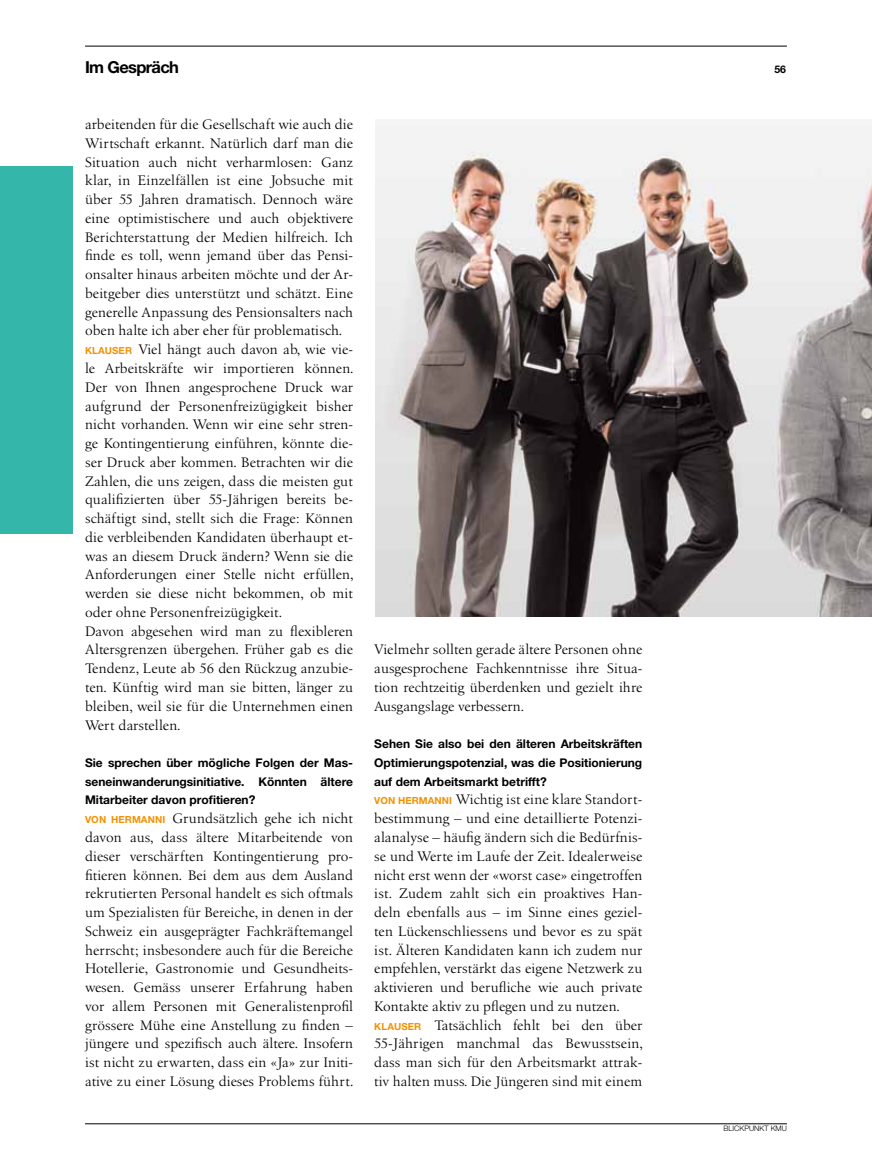
<style>
.page{position:relative;width:872px;height:1170px;background:#fff}
.page>*{position:absolute;margin:0;border:0;box-sizing:border-box;transform-origin:0 0}
.t1{font:700 16.5px "Helvetica Neue LT Std";letter-spacing:-.04em;color:#000}
.t2{font:14.25px/18.8px "Birka";letter-spacing:.01em;color:#000;text-align:justify}
.t3{font:700 12px/18.8px "Helvetica Neue LT Std";color:#000;text-align:justify}
.t4{font:700 10.5px "Helvetica Neue LT Std";color:#000}
.t5{font:700 9.75px "Helvetica Neue LT Std";letter-spacing:.01em;color:#f39100}
.t6{font:300 7.5px "Helvetica Neue LT Std";color:#000}
.s1{font-family:"Helvetica Neue LT Std";font-weight:700;font-size:9.75px;color:#f39100}
</style>
<div class="page">
<hr style="left:85px;top:1123px;width:702px;height:1px;background:#000">
<hr style="left:85px;top:46px;width:702px;height:1px;background:#000">
<img style="left:375px;top:125px;width:497px;height:492px">
<div style="left:0;top:167px;width:72px;height:367px;background:#35b6aa"></div>
<p class="t1" style="left:85px;top:57px;width:95px">Im Gespräch</p>
<p class="t4" style="left:774px;top:63px;width:13px">56</p>
<p class="t2" style="left:85px;top:115px;width:269px">arbeitenden für die Gesellschaft wie auch die Wirtschaft erkannt. Natürlich darf man die Situation auch nicht verharmlosen: Ganz klar, in Einzelfällen ist eine Jobsuche mit über 55 Jahren dramatisch. Dennoch wäre eine optimistischere und auch objektivere Berichterstattung der Medien hilfreich. Ich finde es toll, wenn jemand über das Pensi&shy;onsalter hinaus arbeiten möchte und der Ar&shy;beitgeber dies unterstützt und schätzt. Eine generelle Anpassung des Pensionsalters nach oben halte ich aber eher für problematisch.</p>
<p class="t5" style="left:85px;top:344px;width:8px">Kla</p>
<p class="t5" style="left:105px;top:344px;width:15px">user</p>
<p class="t2" style="left:85px;top:340px;width:270px;text-align:left;text-indent:53px">Viel hängt auch davon ab, wie vie&shy;le Arbeitskräfte wir importieren können.<br>Der von Ihnen angesprochene Druck war aufgrund der Personenfreizügigkeit bisher nicht vorhanden. Wenn wir eine sehr stren&shy;ge Kontingentierung einführen, könnte die&shy;ser Druck aber kommen. Betrachten wir die Zahlen, die uns zeigen, dass die meisten gut qualifizierten über 55-Jährigen bereits be&shy;schäftigt sind, stellt sich die Frage: Können die verbleibenden Kandidaten überhaupt et&shy;was an diesem Druck ändern? Wenn sie die Anforderungen einer Stelle nicht erfüllen, werden sie diese nicht bekommen, ob mit oder ohne Personenfreizügigkeit.<br>Davon abgesehen wird man zu flexibleren Altersgrenzen übergehen. Früher gab es die Tendenz, Leute ab 56 den Rückzug anzubie&shy;ten. Künftig wird man sie bitten, länger zu bleiben, weil sie für die Unternehmen einen Wert darstellen.</p>
<p class="t3" style="left:85px;top:753px;width:269px">Sie sprechen über mögliche Folgen der Mas&shy;seneinwanderungsinitiative. Könnten ältere Mitarbeiter davon profitieren?</p>
<p class="t5" style="left:85px;top:813px;width:42px">Von Herma</p>
<p class="t2" style="left:85px;top:809px;width:270px;text-indent:63px"><span class="s1">nni</span> Grundsätzlich gehe ich nicht davon aus, dass ältere Mitarbeitende von dieser verschärften Kontingentierung pro&shy;fitieren können. Bei dem aus dem Ausland rekrutierten Personal handelt es sich oftmals um Spezialisten für Bereiche, in denen in der Schweiz ein ausgeprägter Fachkräftemangel herrscht; insbesondere auch für die Bereiche Hotellerie, Gastronomie und Gesundheits&shy;wesen. Gemäss unserer Erfahrung haben vor allem Personen mit Generalistenprofil grössere Mühe eine Anstellung zu finden – jüngere und spezifisch auch ältere. Insofern ist nicht zu erwarten, dass ein «Ja» zur Initi&shy;ative zu einer Lösung dieses Problems führt.</p>
<p class="t2" style="left:374px;top:640px;width:269px">Vielmehr sollten gerade ältere Personen ohne ausgesprochene Fachkenntnisse ihre Situa&shy;tion rechtzeitig überdenken und gezielt ihre Ausgangslage verbessern.</p>
<p class="t3" style="left:374px;top:734px;width:269px">Sehen Sie also bei den älteren Arbeitskräften Optimierungspotenzial, was die Positionierung auf dem Arbeitsmarkt betrifft?</p>
<p class="t5" style="left:374px;top:794px;width:40px">Von Herma</p>
<p class="t2" style="left:374px;top:790px;width:269px;text-indent:60px"><span class="s1">nni</span> Wichtig ist eine klare Standort&shy;bestimmung – und eine detaillierte Potenzi&shy;alanalyse – häufig ändern sich die Bedürfnis&shy;se und Werte im Laufe der Zeit. Idealerweise nicht erst wenn der «worst case» eingetroffen ist. Zudem zahlt sich ein proaktives Han&shy;deln ebenfalls aus – im Sinne eines geziel&shy;ten Lückenschliessens und bevor es zu spät ist. Älteren Kandidaten kann ich zudem nur empfehlen, verstärkt das eigene Netzwerk zu aktivieren und berufliche wie auch private Kontakte aktiv zu pflegen und zu nutzen.</p>
<p class="t5" style="left:374px;top:1019px;width:8px">Kla</p>
<p class="t5" style="left:394px;top:1019px;width:15px">user</p>
<p class="t2" style="left:374px;top:1015px;width:270px;text-indent:60px">Tatsächlich fehlt bei den über 55-Jährigen manchmal das Bewusstsein, dass man sich für den Arbeitsmarkt attrak&shy;tiv halten muss. Die Jüngeren sind mit einem</p>
<p class="t6" style="left:723px;top:1123px;width:65px">BLICKPUNKT KMU</p>
</div>
